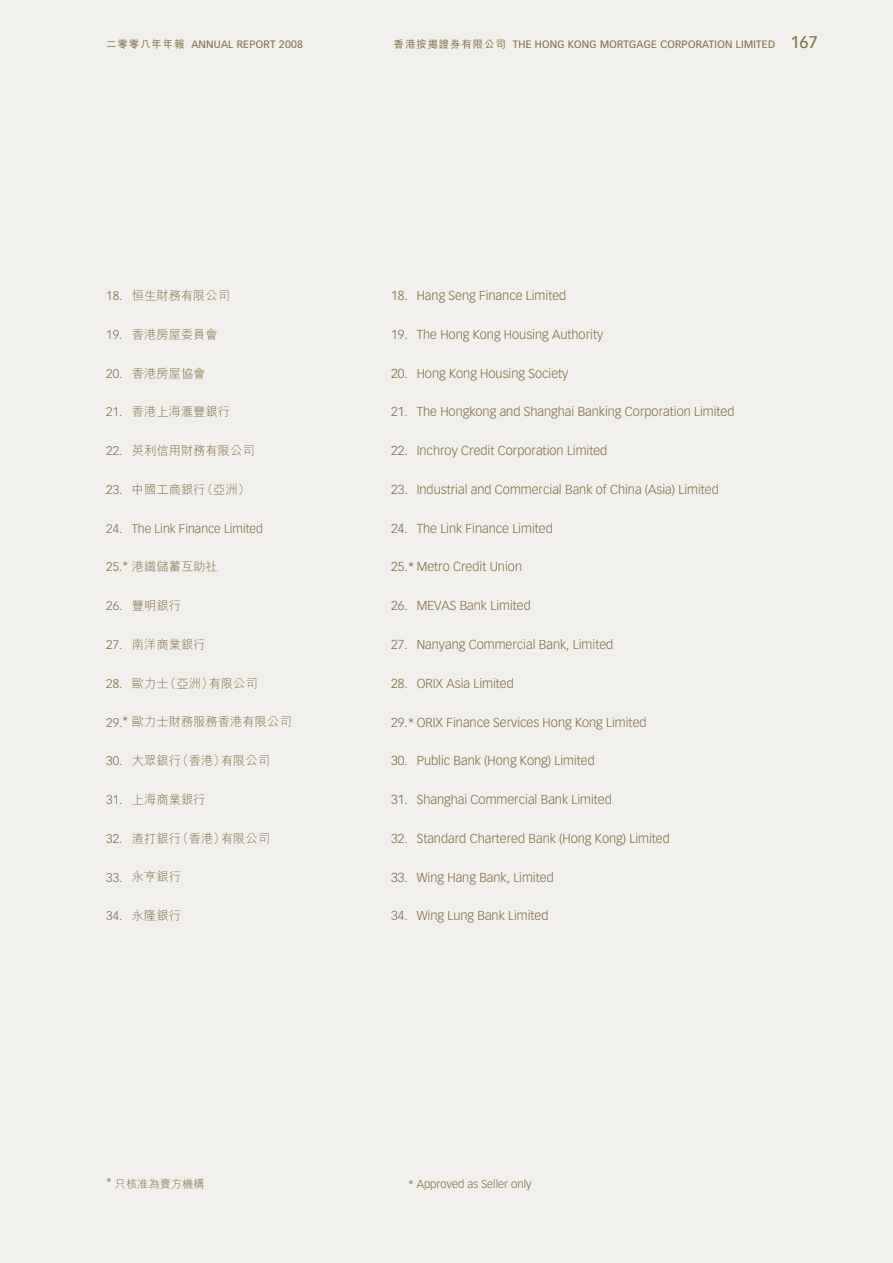
<style>
.page{position:relative;width:893px;height:1263px;background:#f2f0ec}
.page>*{position:absolute;margin:0;border:0;box-sizing:border-box;transform-origin:0 0}
.t1{font:300 12.75px "Vectora LH";color:#7c6a42}
.t2{font:300 12.3px "M Hei HK";color:#7c6a42}
.t3{font:300 12.3px "Vectora LH";color:#7c6a42}
.t4{font:300 11.25px "Vectora LH";color:#7c6a42}
.t5{font:300 11.25px "M Hei HK";color:#7c6a42}
.t6{font:10.5px "Vectora LH";letter-spacing:.025em;color:#7c6a42}
.s1{font-family:"M Hei HK";font-weight:500}
.s2{font-size:16.5px}
.s3{font-family:"Vectora LH"}
</style>
<div class="page">
<p class="t6" style="left:106px;top:38px;width:198px"><span class="s1">二零零八年年報</span> ANNUAL REPORT 2008</p>
<p class="t6" style="left:394px;top:38px;width:426px"><span class="s1">香港按揭證券有限公司</span> THE HONG KONG MORTGAGE CORPORATION LIMITED <span class="s2">167</span></p>
<p class="t2" style="left:106px;top:287px;width:125px"><span class="s3">18.</span> 恒生財務有限公司</p>
<p class="t2" style="left:106px;top:326px;width:113px"><span class="s3">19.</span> 香港房屋委員會</p>
<p class="t2" style="left:106px;top:364px;width:101px"><span class="s3">20.</span> 香港房屋協會</p>
<p class="t2" style="left:106px;top:403px;width:125px"><span class="s3">21.</span> 香港上海滙豐銀行</p>
<p class="t2" style="left:106px;top:442px;width:150px"><span class="s3">22.</span> 英利信用財務有限公司</p>
<p class="t2" style="left:106px;top:481px;width:145px"><span class="s3">23.</span> 中國工商銀行（亞洲）</p>
<p class="t3" style="left:106px;top:521px;width:158px">24. The Link Finance Limited</p>
<p class="t2" style="left:106px;top:558px;width:113px"><span class="s3">25.*</span> 港鐵儲蓄互助社</p>
<p class="t2" style="left:106px;top:597px;width:76px"><span class="s3">26.</span> 豐明銀行</p>
<p class="t2" style="left:106px;top:636px;width:101px"><span class="s3">27.</span> 南洋商業銀行</p>
<p class="t2" style="left:106px;top:674px;width:153px"><span class="s3">28.</span> 歐力士（亞洲）有限公司</p>
<p class="t2" style="left:106px;top:713px;width:187px"><span class="s3">29.*</span> 歐力士財務服務香港有限公司</p>
<p class="t2" style="left:106px;top:752px;width:165px"><span class="s3">30.</span> 大眾銀行（香港）有限公司</p>
<p class="t2" style="left:106px;top:791px;width:101px"><span class="s3">31.</span> 上海商業銀行</p>
<p class="t2" style="left:106px;top:829px;width:165px"><span class="s3">32.</span> 渣打銀行（香港）有限公司</p>
<p class="t2" style="left:106px;top:868px;width:76px"><span class="s3">33.</span> 永亨銀行</p>
<p class="t2" style="left:106px;top:907px;width:76px"><span class="s3">34.</span> 永隆銀行</p>
<p class="t1" style="left:391px;top:288px;width:177px">18. Hang Seng Finance Limited</p>
<p class="t1" style="left:391px;top:327px;width:213px">19. The Hong Kong Housing Authority</p>
<p class="t1" style="left:391px;top:366px;width:179px">20. Hong Kong Housing Society</p>
<p class="t1" style="left:391px;top:404px;width:345px">21. The Hongkong and Shanghai Banking Corporation Limited</p>
<p class="t1" style="left:391px;top:443px;width:218px">22. Inchroy Credit Corporation Limited</p>
<p class="t1" style="left:391px;top:482px;width:329px">23. Industrial and Commercial Bank of China (Asia) Limited</p>
<p class="t1" style="left:391px;top:521px;width:163px">24. The Link Finance Limited</p>
<p class="t1" style="left:391px;top:559px;width:132px">25.* Metro Credit Union</p>
<p class="t1" style="left:391px;top:598px;width:141px">26. MEVAS Bank Limited</p>
<p class="t1" style="left:391px;top:637px;width:224px">27. Nanyang Commercial Bank, Limited</p>
<p class="t1" style="left:391px;top:676px;width:124px">28. ORIX Asia Limited</p>
<p class="t1" style="left:391px;top:715px;width:257px">29.* ORIX Finance Services Hong Kong Limited</p>
<p class="t1" style="left:391px;top:753px;width:205px">30. Public Bank (Hong Kong) Limited</p>
<p class="t1" style="left:391px;top:792px;width:222px">31. Shanghai Commercial Bank Limited</p>
<p class="t1" style="left:391px;top:831px;width:280px">32. Standard Chartered Bank (Hong Kong) Limited</p>
<p class="t1" style="left:391px;top:870px;width:164px">33. Wing Hang Bank, Limited</p>
<p class="t1" style="left:391px;top:908px;width:159px">34. Wing Lung Bank Limited</p>
<p class="t5" style="left:106px;top:1176px;width:100px"><span class="s3">*</span> 只核准為賣方機構</p>
<p class="t4" style="left:408px;top:1177px;width:125px">* Approved as Seller only</p>
</div>
